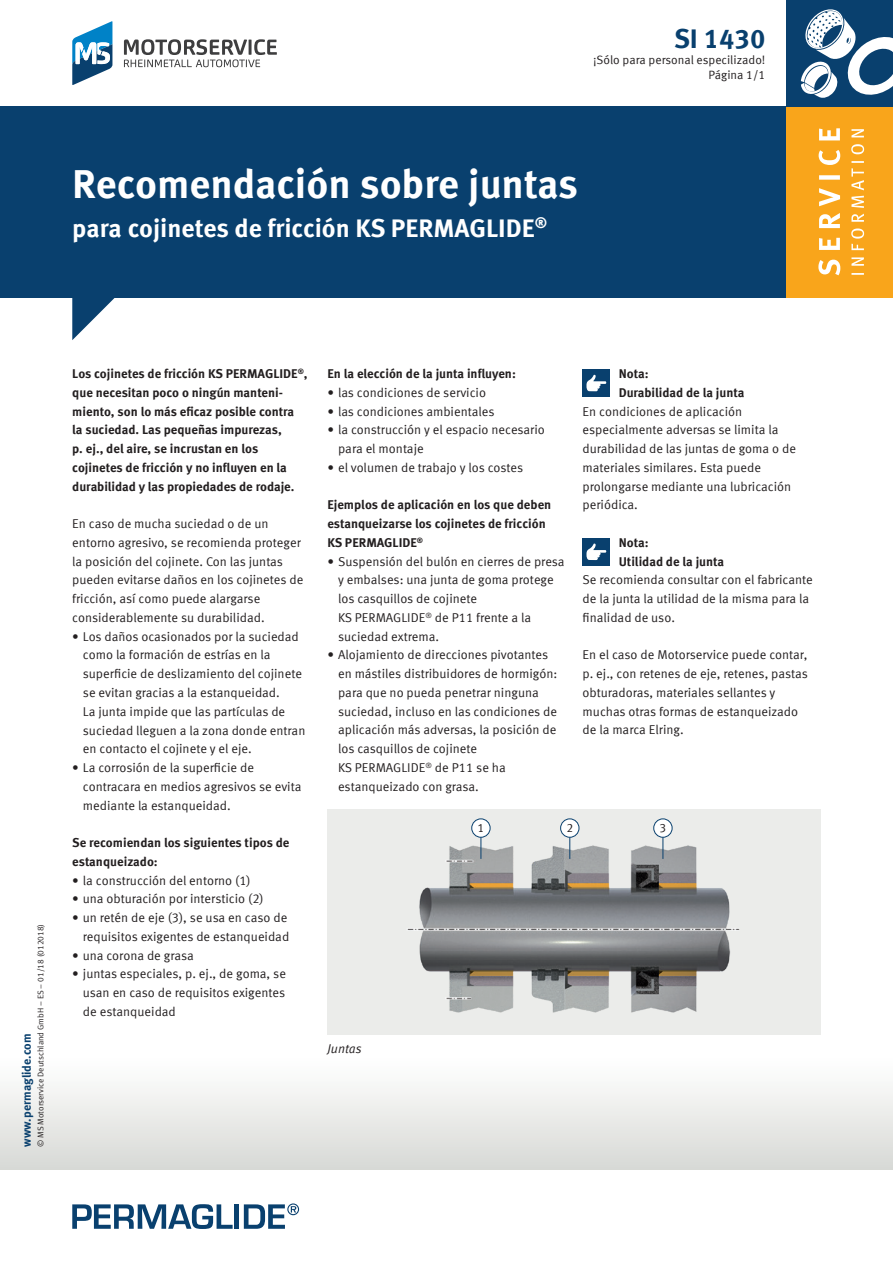
<style>
.page{position:relative;width:893px;height:1263px;background:#fff}
.page>*{position:absolute;margin:0;border:0;box-sizing:border-box;transform-origin:0 0}
.t1{font:700 40.5px "Meta Offc Pro";color:#fff}
.t2{font:700 27px "Meta Offc Pro";color:#09406e}
.t3{font:700 25.5px "Meta Offc Pro";color:#fff}
.t4{font:12.75px/18.8px "Meta Offc Pro Norm";color:#231f20}
.t5{font:700 12.75px/18.8px "Meta Offc Pro";color:#231f20}
.t6{font:12.75px "Meta Offc Pro Norm Ita";color:#231f20}
.t7{font:12px "Meta Offc Pro Norm";color:#231f20}
.t8{font:700 12px "Meta Offc Pro";color:#09406e}
.t9{font:8.25px "Meta Offc Pro Norm";color:#231f20}
</style>
<div class="page">
<div style="left:0;top:1054px;width:893px;height:115px;background:linear-gradient(to bottom,#fff,#d8d9d6)"></div>
<div style="left:0;top:106px;width:893px;height:192px;background:#09406e"></div>
<svg style="left:72px;top:298px;width:43px;height:42px"></svg>
<div style="left:787px;top:106px;width:106px;height:192px;background:#f9a51b"></div>
<svg style="left:851px;top:129px;width:13px;height:146px"></svg>
<svg style="left:818px;top:128px;width:22px;height:147px"></svg>
<div style="left:787px;top:0;width:106px;height:106px;background:#09406e"></div>
<svg style="left:801px;top:9px;width:92px;height:89px"></svg>
<svg style="left:72px;top:1204px;width:161px;height:25px"></svg>
<div style="left:234px;top:1204px;width:5px;height:25px;background:#09406e"></div>
<svg style="left:244px;top:1203px;width:55px;height:26px"></svg>
<svg style="left:124px;top:39px;width:153px;height:28px"></svg>
<svg style="left:72px;top:21px;width:40px;height:64px"></svg>
<div style="left:583px;top:369px;width:27px;height:28px;background:#09406e"></div>
<svg style="left:586px;top:375px;width:20px;height:16px"></svg>
<div style="left:583px;top:538px;width:27px;height:28px;background:#09406e"></div>
<svg style="left:586px;top:544px;width:20px;height:16px"></svg>
<div style="left:327px;top:809px;width:494px;height:226px;background:#ebecea"></div>
<img style="left:407px;top:818px;width:333px;height:195px">
<hr style="left:481px;top:821px;width:1px;height:38px;background:#09406e">
<div style="left:472px;top:819px;width:18px;height:18px;background:#fff;border-radius:50%"></div>
<div style="left:471px;top:818px;width:19px;height:20px;border:1px solid #09406e;border-radius:50%"></div>
<hr style="left:569px;top:821px;width:1px;height:38px;background:#09406e">
<div style="left:561px;top:819px;width:18px;height:18px;background:#fff;border-radius:50%"></div>
<div style="left:560px;top:818px;width:19px;height:20px;border:1px solid #09406e;border-radius:50%"></div>
<hr style="left:663px;top:821px;width:1px;height:38px;background:#09406e">
<div style="left:654px;top:819px;width:18px;height:18px;background:#fff;border-radius:50%"></div>
<div style="left:653px;top:818px;width:19px;height:20px;border:1px solid #09406e;border-radius:50%"></div>
<h2 class="t2" style="left:674px;top:18px;width:93px">SI 1430</h2>
<p class="t7" style="left:593px;top:51px;width:174px">¡Sólo para personal especilizado!</p>
<p class="t7" style="left:708px;top:66px;width:59px">Página 1/1</p>
<h1 class="t1" style="left:72px;top:152px;width:507px">Recomendación sobre juntas</h1>
<h3 class="t3" style="left:72px;top:208px;width:476px">para cojinetes de fricción KS PERMAGLIDE<sup>®</sup></h3>
<p class="t9" style="left:34px;top:1147px;width:225px;rotate:-90deg">© MS Motorservice Deutschland GmbH – ES – 01/18 (012018)</p>
<p class="t8" style="left:17px;top:1147px;width:115px;rotate:-90deg">www.permaglide.com</p>
<p class="t5" style="left:72px;top:363px;width:237px">Los cojinetes de fricción KS PERMAGLIDE<sup>®</sup>, que necesitan poco o ningún manteni&shy;miento, son lo más eficaz posible contra la suciedad. Las pequeñas impurezas,<br>p. ej., del aire, se incrustan en los cojinetes de fricción y no influyen en la durabilidad y las propiedades de rodaje.</p>
<p class="t4" style="left:72px;top:513px;width:233px">En caso de mucha suciedad o de un entorno agresivo, se recomienda proteger la posición del cojinete. Con las juntas pueden evitarse daños en los cojinetes de fricción, así como puede alargarse considerablemente su durabilidad.</p>
<p class="t4" style="left:83px;top:626px;width:224px;text-indent:-11px">• Los daños ocasionados por la suciedad como la formación de estrías en la superficie de deslizamiento del cojinete se evitan gracias a la estanqueidad.<br>La junta impide que las partículas de suciedad lleguen a la zona donde entran en contacto el cojinete y el eje.</p>
<p class="t4" style="left:83px;top:757px;width:220px;text-indent:-11px">• La corrosión de la superficie de contracara en medios agresivos se evita mediante la estanqueidad.</p>
<p class="t5" style="left:72px;top:832px;width:219px">Se recomiendan los siguientes tipos de estanqueizado:</p>
<p class="t4" style="left:72px;top:870px;width:180px">• la construcción del entorno (1)</p>
<p class="t4" style="left:72px;top:889px;width:193px">• una obturación por intersticio (2)</p>
<p class="t4" style="left:72px;top:907px;width:219px;text-align:right">• un retén de eje (3), se usa en caso de requisitos exigentes de estanqueidad</p>
<p class="t4" style="left:72px;top:945px;width:123px">• una corona de grasa</p>
<p class="t4" style="left:83px;top:964px;width:205px;text-align:justify;text-indent:-11px">• juntas especiales, p. ej., de goma, se usan en caso de requisitos exigentes de estanqueidad</p>
<p class="t5" style="left:327px;top:363px;width:190px">En la elección de la junta influyen:</p>
<p class="t4" style="left:327px;top:382px;width:160px">• las condiciones de servicio</p>
<p class="t4" style="left:327px;top:401px;width:169px">• las condiciones ambientales</p>
<p class="t4" style="left:338px;top:420px;width:208px;text-indent:-11px">• la construcción y el espacio necesario para el montaje</p>
<p class="t4" style="left:327px;top:457px;width:197px">• el volumen de trabajo y los costes</p>
<p class="t5" style="left:327px;top:495px;width:225px">Ejemplos de aplicación en los que deben estanqueizarse los cojinetes de fricción<br>KS PERMAGLIDE<sup>®</sup></p>
<p class="t4" style="left:338px;top:551px;width:228px;text-indent:-11px">• Suspensión del bulón en cierres de presa y embalses: una junta de goma protege los casquillos de cojinete<br>KS PERMAGLIDE<sup>®</sup> de P11 frente a la suciedad extrema.</p>
<p class="t4" style="left:338px;top:645px;width:221px;text-indent:-11px">• Alojamiento de direcciones pivotantes en mástiles distribuidores de hormigón: para que no pueda penetrar ninguna suciedad, incluso en las condiciones de aplicación más adversas, la posición de los casquillos de cojinete<br>KS PERMAGLIDE<sup>®</sup> de P11 se ha estanqueizado con grasa.</p>
<p class="t5" style="left:619px;top:363px;width:127px">Nota:<br>Durabilidad de la junta</p>
<p class="t4" style="left:583px;top:401px;width:215px">En condiciones de aplicación especialmente adversas se limita la durabilidad de las juntas de goma o de materiales similares. Esta puede prolongarse mediante una lubricación periódica.</p>
<p class="t5" style="left:619px;top:532px;width:107px">Nota:<br>Utilidad de la junta</p>
<p class="t4" style="left:583px;top:570px;width:232px">Se recomienda consultar con el fabricante de la junta la utilidad de la misma para la finalidad de uso.</p>
<p class="t4" style="left:583px;top:645px;width:227px">En el caso de Motorservice puede contar, p. ej., con retenes de eje, retenes, pastas obturadoras, materiales sellantes y muchas otras formas de estanqueizado de la marca Elring.</p>
<p class="t6" style="left:327px;top:1039px;width:36px">Juntas</p>
<p class="t7" style="left:477px;top:819px;width:8px">1</p>
<p class="t7" style="left:566px;top:819px;width:8px">2</p>
<p class="t7" style="left:659px;top:819px;width:8px">3</p>
</div>
